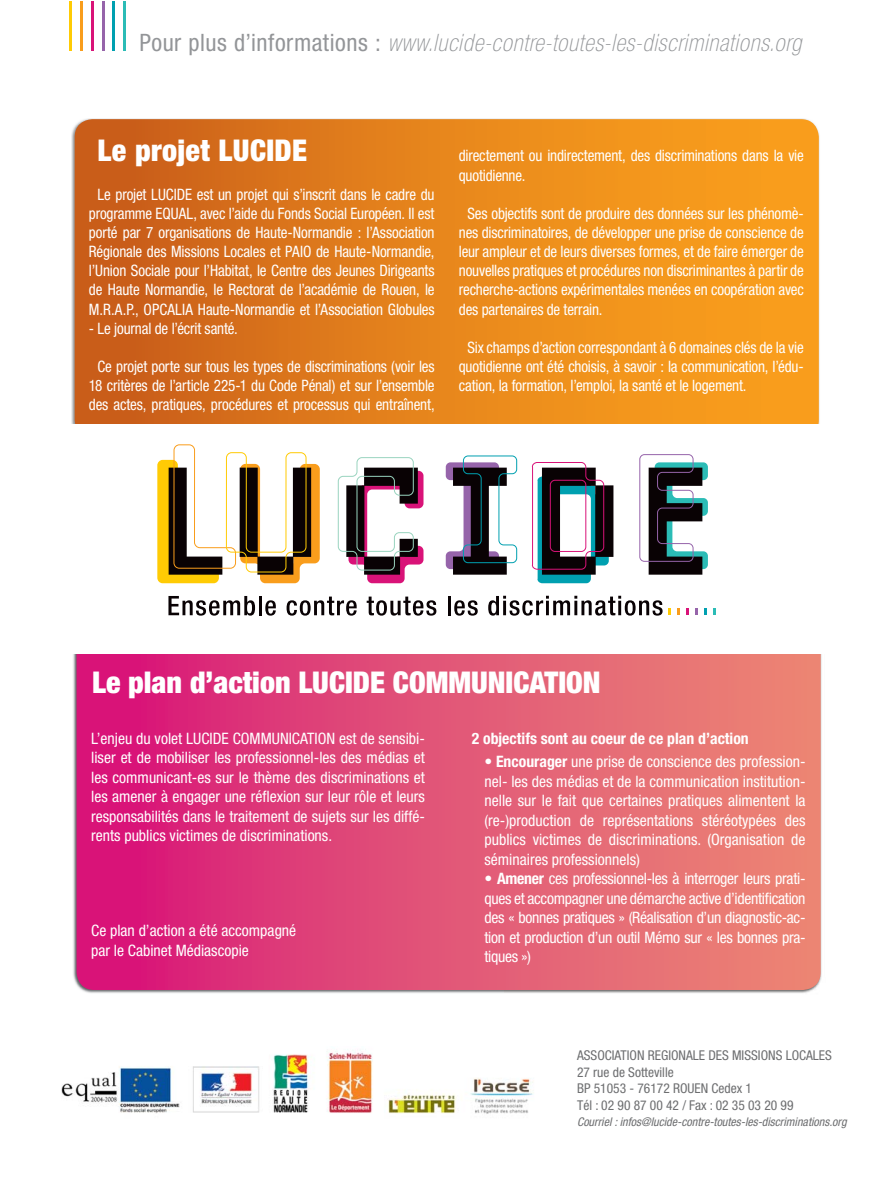
<style>
.page{position:relative;width:893px;height:1191px;background:#fff}
.page>*{position:absolute;margin:0;border:0;box-sizing:border-box;transform-origin:0 0}
.t1{font:900 condensed 30px "Helvetica Neue";color:#fff}
.t2{font:italic 100 condensed 24px "Helvetica Neue";letter-spacing:.035em;color:#939598}
.t3{font:condensed 15.75px/19.2px "Helvetica Neue";letter-spacing:-.01em;color:#fff;text-align:center;scale:.96 1}
.t4{font:condensed 15.75px/19.5px "Helvetica Neue";letter-spacing:-.01em;color:#fff;text-align:justify}
.t5{font:700 condensed 15.75px "Helvetica Neue";color:#fff}
.t6{font:condensed 13.5px/16.5px "Helvetica Neue";color:#6d6e70}
.t7{font:italic condensed 12px "Helvetica Neue";color:#6d6e70}
.s1{font-weight:400;font-style:normal}
.s2{font-weight:700}
</style>
<div class="page">
<div style="left:77px;top:632px;width:744px;height:358px;background:linear-gradient(to right,#d71679,#ec8e75);border-radius:18px"></div>
<hr style="left:69px;top:2px;width:3px;height:49px;background:#ffcb04">
<hr style="left:80px;top:2px;width:3px;height:49px;background:#f99d1c">
<hr style="left:91px;top:2px;width:3px;height:49px;background:#d91378">
<hr style="left:102px;top:2px;width:2px;height:49px;background:#9664aa">
<hr style="left:112px;top:2px;width:3px;height:49px;background:#00a0b0">
<hr style="left:123px;top:2px;width:3px;height:49px;background:#2bbcb6">
<div style="left:75px;top:119px;width:744px;height:319px;background:linear-gradient(to right,#ca5e1a,#ffa71d);border-radius:18px"></div>
<div style="left:0;top:424px;width:893px;height:229px;background:#fff"></div>
<svg style="left:157px;top:444px;width:163px;height:139px"></svg>
<svg style="left:338px;top:457px;width:85px;height:126px"></svg>
<svg style="left:446px;top:455px;width:71px;height:119px"></svg>
<svg style="left:532px;top:462px;width:81px;height:121px"></svg>
<svg style="left:639px;top:454px;width:69px;height:120px"></svg>
<svg style="left:677px;top:608px;width:3px;height:7px"></svg>
<svg style="left:686px;top:608px;width:3px;height:7px"></svg>
<svg style="left:695px;top:608px;width:3px;height:7px"></svg>
<svg style="left:705px;top:608px;width:2px;height:7px"></svg>
<svg style="left:714px;top:608px;width:2px;height:7px"></svg>
<svg style="left:168px;top:596px;width:87px;height:19px"></svg>
<hr style="left:259px;top:596px;width:3px;height:19px;background:#090204">
<svg style="left:265px;top:600px;width:11px;height:15px"></svg>
<svg style="left:287px;top:596px;width:70px;height:19px"></svg>
<svg style="left:367px;top:596px;width:69px;height:19px"></svg>
<svg style="left:448px;top:596px;width:30px;height:19px"></svg>
<svg style="left:488px;top:596px;width:183px;height:19px"></svg>
<img style="left:61px;top:1050px;width:473px;height:64px">
<h2 class="t2" style="left:139px;top:34px;width:663px"><span class="s1">Pour plus d’informations :</span> www.lucide-contre-toutes-les-discriminations.org</h2>
<h1 class="t1" style="left:97px;top:140px;width:211px">Le projet LUCIDE</h1>
<p class="t3" style="left:89px;top:186px;width:362px">Le projet LUCIDE est un projet qui s’inscrit dans le cadre du programme EQUAL, avec l’aide du Fonds Social Européen. Il est porté par 7 organisations de Haute-Normandie : l’Association Régionale des Missions Locales et PAIO de Haute-Normandie, l’Union Sociale pour l’Habitat, le Centre des Jeunes Dirigeants de Haute Normandie, le Rectorat de l’académie de Rouen, le M.R.A.P., OPCALIA Haute-Normandie et l’Association Globules</p>
<p class="t3" style="left:89px;top:320px;width:157px">- Le journal de l’écrit santé.</p>
<p class="t3" style="left:89px;top:358px;width:362px">Ce projet porte sur tous les types de discriminations (voir les<br>18 critères de l’article 225-1 du Code Pénal) et sur l’ensemble des actes, pratiques, procédures et processus qui entraînent,</p>
<p class="t3" style="left:459px;top:147px;width:361px;text-align:left">directement ou indirectement, des discriminations dans la vie quotidienne.</p>
<p class="t3" style="left:459px;top:205px;width:361px;text-align:justify;text-indent:9px">Ses objectifs sont de produire des données sur les phénomè&shy;nes discriminatoires, de développer une prise de conscience de leur ampleur et de leurs diverses formes, et de faire émerger de nouvelles pratiques et procédures non discriminantes à partir de recherche-actions expérimentales menées en coopération avec des partenaires de terrain.</p>
<p class="t3" style="left:459px;top:339px;width:361px;text-align:justify;text-indent:9px">Six champs d’action correspondant à 6 domaines clés de la vie quotidienne ont été choisis, à savoir : la communication, l’édu&shy;cation, la formation, l’emploi, la santé et le logement.</p>
<h1 class="t1" style="left:92px;top:672px;width:510px">Le plan d’action LUCIDE COMMUNICATION</h1>
<p class="t4" style="left:91px;top:729px;width:335px">L’enjeu du volet LUCIDE COMMUNICATION est de sensibi&shy;liser et de mobiliser les professionnel-les des médias et les communicant-es sur le thème des discriminations et les amener à engager une réflexion sur leur rôle et leurs responsabilités dans le traitement de sujets sur les diffé&shy;rents publics victimes de discriminations.</p>
<p class="t4" style="left:91px;top:922px;width:207px">Ce plan d’action a été accompagné par le Cabinet Médiascopie</p>
<p class="t5" style="left:472px;top:732px;width:279px">2 objectifs sont au coeur de ce plan d’action</p>
<p class="t4" style="left:484px;top:753px;width:323px"><span class="s2">• Encourager</span> une prise de conscience des profession&shy;nel- les des médias et de la communication institution&shy;nelle sur le fait que certaines pratiques alimentent la (re-)production de représentations stéréotypées des publics victimes de discriminations. (Organisation de séminaires professionnels)</p>
<p class="t4" style="left:484px;top:870px;width:323px"><span class="s2">• Amener</span> ces professionnel-les à interroger leurs prati&shy;ques et accompagner une démarche active d’identification des « bonnes pratiques » (Réalisation d’un diagnostic-ac&shy;tion et production d’un outil Mémo sur « les bonnes pra&shy;tiques »)</p>
<p class="t6" style="left:577px;top:1048px;width:256px">ASSOCIATION REGIONALE DES MISSIONS LOCALES<br>27 rue de Sotteville<br>BP 51053 - 76172 ROUEN Cedex 1<br>Tél : 02 90 87 00 42 / Fax : 02 35 03 20 99</p>
<p class="t7" style="left:577px;top:1117px;width:271px">Courriel : infos@lucide-contre-toutes-les-discriminations.org</p>
</div>
